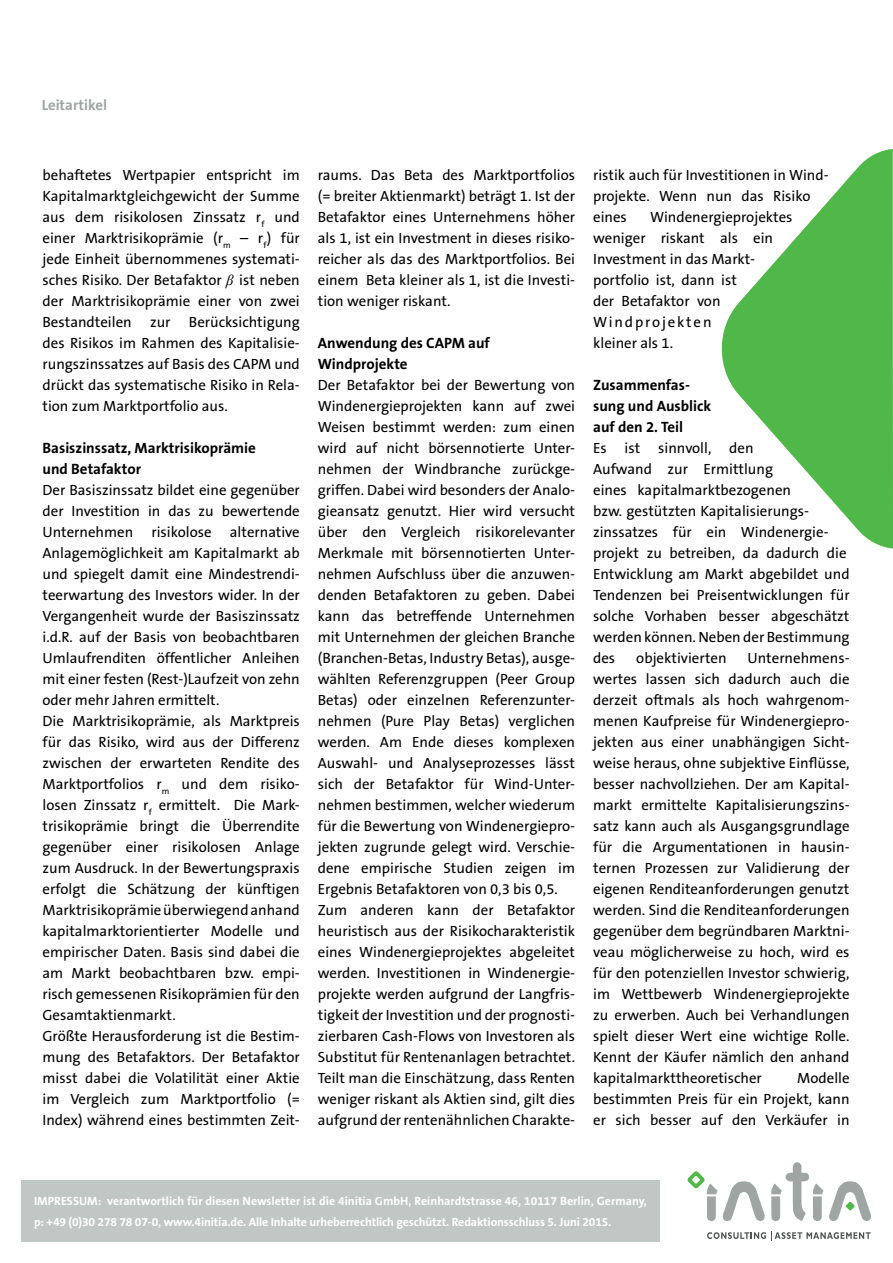
<style>
.page{position:relative;width:893px;height:1263px;background:#fff}
.page>*{position:absolute;margin:0;border:0;box-sizing:border-box;transform-origin:0 0}
.t1{font:700 15px/21px "The Sans B7";color:#000}
.t2{font:14.85px/21px "The Sans B5 Plain";color:#000}
.t3{font:700 14.85px "The Sans B7";color:#9ea5a3}
.t4{font:700 12px/21px "The Sans B7";letter-spacing:-.005em;color:#fff}
.s1{font-family:"Times New Roman";font-style:italic}
</style>
<div class="page">
<svg style="left:829px;top:1181px;width:42px;height:40px"></svg>
<svg style="left:707px;top:1232px;width:164px;height:9px"></svg>
<svg style="left:687px;top:1171px;width:78px;height:50px"></svg>
<svg style="left:771px;top:1162px;width:52px;height:59px"></svg>
<div style="left:21px;top:1180px;width:639px;height:62px;background:#c1c7c5"></div>
<svg style="left:721px;top:149px;width:172px;height:399px;fill:#50b848"></svg>
<p class="t3" style="left:42px;top:97px;width:76px">Meldungen</p>
<p class="t3" style="left:42px;top:97px;width:67px">Leitartikel</p>
<p class="t2" style="left:43px;top:165px;width:259px;text-align:justify">behaftetes Wertpapier entspricht im Kapitalmarktgleichgewicht der Summe aus dem risikolosen Zinssatz r<sub>f</sub> und einer Marktrisikoprämie (r<sub>m</sub> – r<sub>f</sub>) für jede Einheit übernommenes systemati&shy;sches Risiko. Der Betafaktor <span class="s1">β</span> ist neben der Marktrisikoprämie einer von zwei Bestandteilen zur Berücksichtigung des Risikos im Rahmen des Kapitalisie&shy;rungszinssatzes auf Basis des CAPM und drückt das systematische Risiko in Rela&shy;tion zum Marktportfolio aus.</p>
<p class="t1" style="left:43px;top:438px;width:215px">Basiszinssatz, Marktrisikoprämie und Betafaktor</p>
<p class="t2" style="left:43px;top:480px;width:259px">Der Basiszinssatz bildet eine gegenüber der Investition in das zu bewertende Unternehmen risikolose alternative Anlagemöglichkeit am Kapitalmarkt ab und spiegelt damit eine Mindestrendi&shy;teerwartung des Investors wider. In der Vergangenheit wurde der Basiszinssatz i.d.R. auf der Basis von beobachtbaren Umlaufrenditen öffentlicher Anleihen mit einer festen (Rest-)Laufzeit von zehn oder mehr Jahren ermittelt.<br>Die Marktrisikoprämie, als Marktpreis für das Risiko, wird aus der Differenz zwischen der erwarteten Rendite des Marktportfolios r<sub>m</sub> und dem risiko&shy;losen Zinssatz r<sub>f</sub> ermittelt. Die Mark&shy;trisikoprämie bringt die Überrendite gegenüber einer risikolosen Anlage zum Ausdruck. In der Bewertungspraxis erfolgt die Schätzung der künftigen Marktrisikoprämie überwiegend anhand kapitalmarktorientierter Modelle und empirischer Daten. Basis sind dabei die am Markt beobachtbaren bzw. empi&shy;risch gemessenen Risikoprämien für den Gesamtaktienmarkt.<br>Größte Herausforderung ist die Bestim&shy;mung des Betafaktors. Der Betafaktor misst dabei die Volatilität einer Aktie im Vergleich zum Marktportfolio (= Index) während eines bestimmten Zeit-</p>
<p class="t2" style="left:318px;top:165px;width:259px;text-align:justify">raums. Das Beta des Marktportfolios (= breiter Aktienmarkt) beträgt 1. Ist der Betafaktor eines Unternehmens höher als 1, ist ein Investment in dieses risiko&shy;reicher als das des Marktportfolios. Bei einem Beta kleiner als 1, ist die Investi&shy;tion weniger riskant.</p>
<p class="t1" style="left:318px;top:333px;width:174px">Anwendung des CAPM auf<br>Windprojekte</p>
<p class="t2" style="left:318px;top:375px;width:259px">Der Betafaktor bei der Bewertung von Windenergieprojekten kann auf zwei Weisen bestimmt werden: zum einen wird auf nicht börsennotierte Unter&shy;nehmen der Windbranche zurückge&shy;griffen. Dabei wird besonders der Analo&shy;gieansatz genutzt. Hier wird versucht über den Vergleich risikorelevanter Merkmale mit börsennotierten Unter&shy;nehmen Aufschluss über die anzuwen&shy;denden Betafaktoren zu geben. Dabei kann das betreffende Unternehmen mit Unternehmen der gleichen Branche (Branchen-Betas, Industry Betas), ausge&shy;wählten Referenzgruppen (Peer Group Betas) oder einzelnen Referenzunter&shy;nehmen (Pure Play Betas) verglichen werden. Am Ende dieses komplexen Auswahl- und Analyseprozesses lässt sich der Betafaktor für Wind-Unter&shy;nehmen bestimmen, welcher wiederum für die Bewertung von Windenergiepro&shy;jekten zugrunde gelegt wird. Verschie&shy;dene empirische Studien zeigen im Ergebnis Betafaktoren von 0,3 bis 0,5.<br>Zum anderen kann der Betafaktor heuristisch aus der Risikocharakteristik eines Windenergieprojektes abgeleitet werden. Investitionen in Windenergie&shy;projekte werden aufgrund der Langfris&shy;tigkeit der Investition und der prognosti&shy;zierbaren Cash-Flows von Investoren als Substitut für Rentenanlagen betrachtet.<br>Teilt man die Einschätzung, dass Renten weniger riskant als Aktien sind, gilt dies aufgrund der rentenähnlichen Charakte-</p>
<p class="t2" style="left:593px;top:165px;width:237px">ristik auch für Investitionen in Wind&shy;projekte. Wenn nun das Risiko eines</p>
<p class="t2" style="left:593px;top:207px;width:201px;text-indent:57px">Windenergieprojektes weniger riskant als ein<br>Investment in das Markt&shy;portfolio ist, dann ist<br>der Betafaktor von<br>Windprojekten<br>kleiner als 1.</p>
<p class="t1" style="left:593px;top:375px;width:120px">Zusammenfas&shy;sung und Ausblick auf den 2. Teil</p>
<p class="t2" style="left:593px;top:438px;width:258px">Es ist sinnvoll, den<br>Aufwand zur Ermittlung<br>eines kapitalmarktbezogenen<br>bzw. gestützten Kapitalisierungs&shy;zinssatzes für ein Windenergie&shy;projekt zu betreiben, da dadurch die<br>Entwicklung am Markt abgebildet und<br>Tendenzen bei Preisentwicklungen für solche Vorhaben besser abgeschätzt werden können. Neben der Bestimmung des</p>
<p class="t2" style="left:593px;top:648px;width:258px;text-align:justify;text-indent:154px">Unternehmens&shy;wertes lassen sich dadurch auch die derzeit oftmals als hoch wahrgenom&shy;menen Kaufpreise für Windenergiepro&shy;jekten aus einer unabhängigen Sicht&shy;weise heraus, ohne subjektive Einflüsse, besser nachvollziehen. Der am Kapital&shy;markt ermittelte Kapitalisierungszins&shy;satz kann auch als Ausgangsgrundlage für die Argumentationen in hausin&shy;ternen Prozessen zur Validierung der eigenen Renditeanforderungen genutzt werden. Sind die Renditeanforderungen gegenüber dem begründbaren Marktni&shy;veau möglicherweise zu hoch, wird es für den potenziellen Investor schwierig, im Wettbewerb Windenergieprojekte zu erwerben. Auch bei Verhandlungen spielt dieser Wert eine wichtige Rolle.<br>Kennt der Käufer nämlich den anhand kapitalmarkttheoretischer</p>
<p class="t2" style="left:636px;top:648px;width:92px">objektivierten</p>
<p class="t2" style="left:593px;top:1068px;width:258px;text-align:justify;text-indent:204px">Modelle bestimmten Preis für ein Projekt, kann er sich besser auf den Verkäufer in</p>
<p class="t4" style="left:34px;top:1191px;width:614px">IMPRESSUM: verantwortlich für diesen Newsletter ist die 4initia GmbH, Reinhardtstrasse 46, 10117 Berlin, Germany, p: +49 (0)30 278 78 07-0, www.4initia.de. Alle Inhalte urheberrechtlich geschützt. Redaktionsschluss 5. Juni 2015.</p>
</div>
